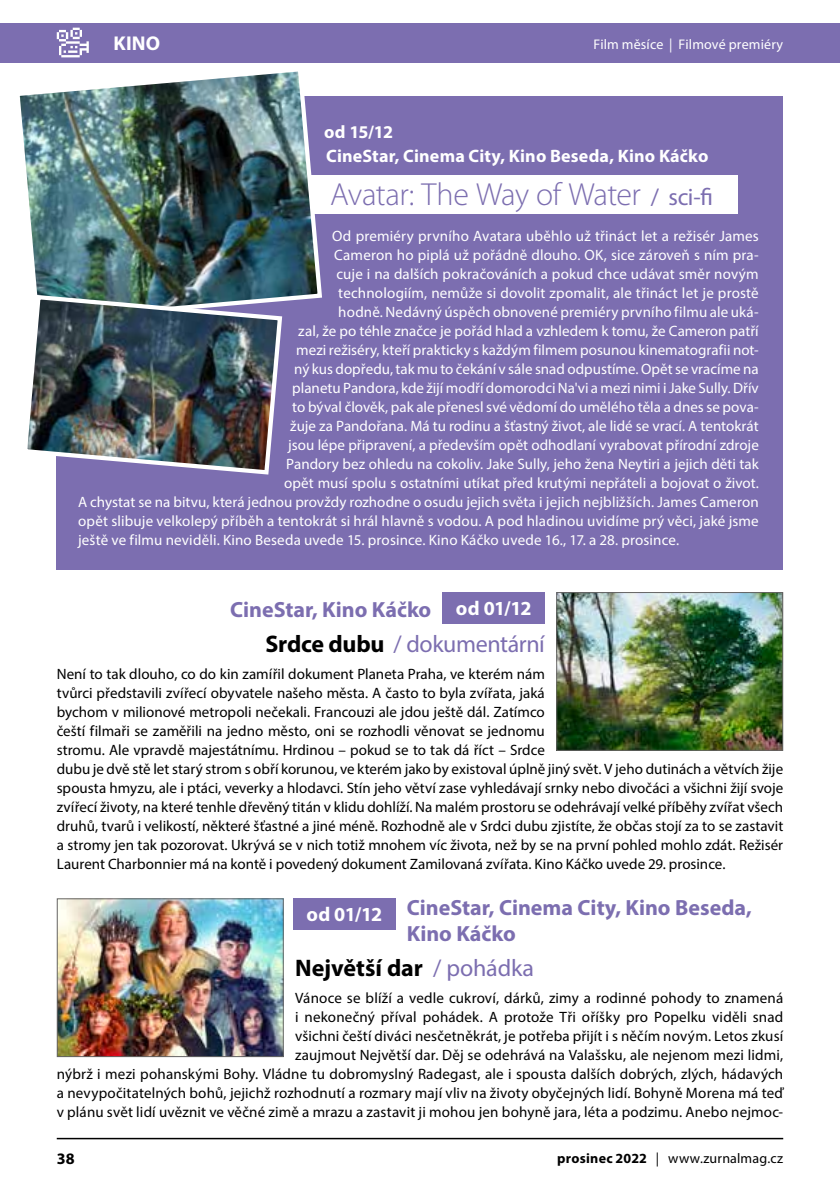
<style>
.page{position:relative;width:840px;height:1191px;background:#fff}
.page>*{position:absolute;margin:0;border:0;box-sizing:border-box;transform-origin:0 0}
.t1{font:300 32px "Myriad Pro";letter-spacing:-.02em;color:#7c6eb0}
.t2{font:24px "Myriad Pro";letter-spacing:-.015em;color:#7c6eb0}
.t3{font:700 24px "Myriad Pro";color:#000}
.t4{font:700 22px/26.4px "Myriad Pro";color:#7c6eb0}
.t5{font:700 20px "Myriad Pro";letter-spacing:.01em;color:#fff}
.t6{font:700 18px/23.6px "Myriad Pro";letter-spacing:.01em;color:#fff}
.t7{font:700 16px "Myriad Pro";color:#000}
.t8{font:15px/19px "Myriad Pro";letter-spacing:.005em;color:#000}
.t9{font:15px "Myriad Pro";letter-spacing:.005em;color:#fff}
.t10{font:14px "Myriad Pro";letter-spacing:.015em;color:#000}
.t11{font:14px "Myriad Pro";letter-spacing:.01em;color:#fff}
.s1{font-weight:400;font-size:24px}
.s2{font-weight:700;color:#000}
.s3{font-weight:400;color:#7c6eb0}
.s4{font-weight:700}
</style>
<div class="page">
<hr style="left:57px;top:1137px;width:725px;height:2px;background:#000">
<div style="left:0;top:23px;width:839px;height:39px;background:#7c6eb0"></div>
<svg style="left:57px;top:28px;width:32px;height:29px"></svg>
<div style="left:442px;top:592px;width:102px;height:31px;background:#7c6eb0"></div>
<img style="left:558px;top:594px;width:222px;height:155px">
<div style="left:556px;top:592px;width:226px;height:159px;border:1px solid #646363"></div>
<div style="left:57px;top:97px;width:725px;height:473px;background:#7c6eb0"></div>
<div style="left:264px;top:176px;width:473px;height:38px;background:#fff"></div>
<img style="left:19px;top:71px;width:305px;height:230px">
<div style="left:293px;top:898px;width:102px;height:31px;background:#7c6eb0"></div>
<img style="left:59px;top:900px;width:222px;height:155px">
<div style="left:57px;top:898px;width:226px;height:159px;border:1px solid #646363"></div>
<img style="left:20px;top:293px;width:264px;height:184px">
<h3 class="t5" style="left:113px;top:30px;width:48px">KINO</h3>
<p class="t11" style="left:593px;top:35px;width:191px">Film měsíce | Filmové premiéry</p>
<p class="t6" style="left:324px;top:120px;width:385px">od 15/12<br>CineStar, Cinema City, Kino Beseda, Kino Káčko</p>
<h1 class="t1" style="left:330px;top:175px;width:384px">Avatar: The Way of Water <span class="s1">/ sci-fi</span></h1>
<p class="t9" style="left:332px;top:226px;width:428px">Od premiéry prvního Avatara uběhlo už třináct let a režisér James</p>
<p class="t9" style="left:334px;top:245px;width:426px">Cameron ho piplá už pořádně dlouho. OK, sice zároveň s ním pra-</p>
<p class="t9" style="left:336px;top:264px;width:423px">cuje i na dalších pokračováních a pokud chce udávat směr novým</p>
<p class="t9" style="left:338px;top:283px;width:422px">technologiím, nemůže si dovolit zpomalit, ale třináct let je prostě</p>
<p class="t9" style="left:338px;top:302px;width:421px">hodně. Nedávný úspěch obnovené premiéry prvního filmu ale uká-</p>
<p class="t9" style="left:298px;top:321px;width:462px">zal, že po téhle značce je pořád hlad a vzhledem k tomu, že Cameron patří</p>
<p class="t9" style="left:296px;top:340px;width:463px">mezi režiséry, kteří prakticky s každým filmem posunou kinematografii not-</p>
<p class="t9" style="left:294px;top:359px;width:465px">ný kus dopředu, tak mu to čekání v sále snad odpustíme. Opět se vracíme na</p>
<p class="t9" style="left:292px;top:378px;width:468px">planetu Pandora, kde žijí modří domorodci Na'vi a mezi nimi i Jake Sully. Dřív</p>
<p class="t9" style="left:292px;top:397px;width:468px">to býval člověk, pak ale přenesl své vědomí do umělého těla a dnes se pova-</p>
<p class="t9" style="left:290px;top:416px;width:469px">žuje za Pandořana. Má tu rodinu a šťastný život, ale lidé se vrací. A tentokrát</p>
<p class="t9" style="left:288px;top:435px;width:472px">jsou lépe připravení, a především opět odhodlaní vyrabovat přírodní zdroje</p>
<p class="t9" style="left:286px;top:454px;width:474px">Pandory bez ohledu na cokoliv. Jake Sully, jeho žena Neytiri a jejich děti tak</p>
<p class="t9" style="left:284px;top:473px;width:476px">opět musí spolu s ostatními utíkat před krutými nepřáteli a bojovat o život.</p>
<p class="t9" style="left:78px;top:492px;width:681px">A chystat se na bitvu, která jednou provždy rozhodne o osudu jejich světa i jejich nejbližších. James Cameron</p>
<p class="t9" style="left:78px;top:511px;width:681px">opět slibuje velkolepý příběh a tentokrát si hrál hlavně s vodou. A pod hladinou uvidíme prý věci, jaké jsme</p>
<p class="t9" style="left:78px;top:530px;width:602px">ještě ve filmu neviděli. Kino Beseda uvede 15. prosince. Kino Káčko uvede 16., 17. a 28. prosince.</p>
<h3 class="t5" style="left:455px;top:595px;width:77px">od 01/12</h3>
<h3 class="t4" style="left:230px;top:596px;width:203px">CineStar, Kino Káčko</h3>
<h2 class="t2" style="left:265px;top:628px;width:280px"><span class="s2">Srdce dubu</span> / dokumentární</h2>
<p class="t8" style="left:57px;top:664px;width:727px">Není to tak dlouho, co do kin zamířil dokument Planeta Praha, ve kterém nám<br>tvůrci představili zvířecí obyvatele našeho města. A často to byla zvířata, jaká<br>bychom v milionové metropoli nečekali. Francouzi ale jdou ještě dál. Zatímco<br>čeští filmaři se zaměřili na jedno město, oni se rozhodli věnovat se jednomu<br>stromu. Ale vpravdě majestátnímu. Hrdinou – pokud se to tak dá říct – Srdce<br>dubu je dvě stě let starý strom s obří korunou, ve kterém jako by existoval úplně jiný svět. V jeho dutinách a větvích žije spousta hmyzu, ale i ptáci, veverky a hlodavci. Stín jeho větví zase vyhledávají srnky nebo divočáci a všichni žijí svoje zvířecí životy, na které tenhle dřevěný titán v klidu dohlíží. Na malém prostoru se odehrávají velké příběhy zvířat všech druhů, tvarů i velikostí, některé šťastné a jiné méně. Rozhodně ale v Srdci dubu zjistíte, že občas stojí za to se zastavit a stromy jen tak pozorovat. Ukrývá se v nich totiž mnohem víc života, než by se na první pohled mohlo zdát. Režisér Laurent Charbonnier má na kontě i povedený dokument Zamilovaná zvířata. Kino Káčko uvede 29. prosince.</p>
<h3 class="t4" style="left:406px;top:893px;width:346px">CineStar, Cinema City, Kino Beseda,<br>Kino Káčko</h3>
<h2 class="t3" style="left:295px;top:952px;width:240px">Největší dar <span class="s3">/ pohádka</span></h2>
<p class="t8" style="left:57px;top:988px;width:727px;text-align:right">Vánoce se blíží a vedle cukroví, dárků, zimy a rodinné pohody to znamená<br>i nekonečný příval pohádek. A protože Tři oříšky pro Popelku viděli snad<br>všichni čeští diváci nesčetněkrát, je potřeba přijít i s něčím novým. Letos zkusí<br>zaujmout Největší dar. Děj se odehrává na Valašsku, ale nejenom mezi lidmi,<br>nýbrž i mezi pohanskými Bohy. Vládne tu dobromyslný Radegast, ale i spousta dalších dobrých, zlých, hádavých a nevypočitatelných bohů, jejichž rozhodnutí a rozmary mají vliv na životy obyčejných lidí. Bohyně Morena má teď v plánu svět lidí uvěznit ve věčné zimě a mrazu a zastavit ji mohou jen bohyně jara, léta a podzimu. Anebo nejmoc-</p>
<h3 class="t5" style="left:306px;top:901px;width:77px">od 01/12</h3>
<p class="t7" style="left:57px;top:1148px;width:19px">38</p>
<p class="t10" style="left:557px;top:1149px;width:227px"><span class="s4">prosinec 2022</span> | www.zurnalmag.cz</p>
</div>
